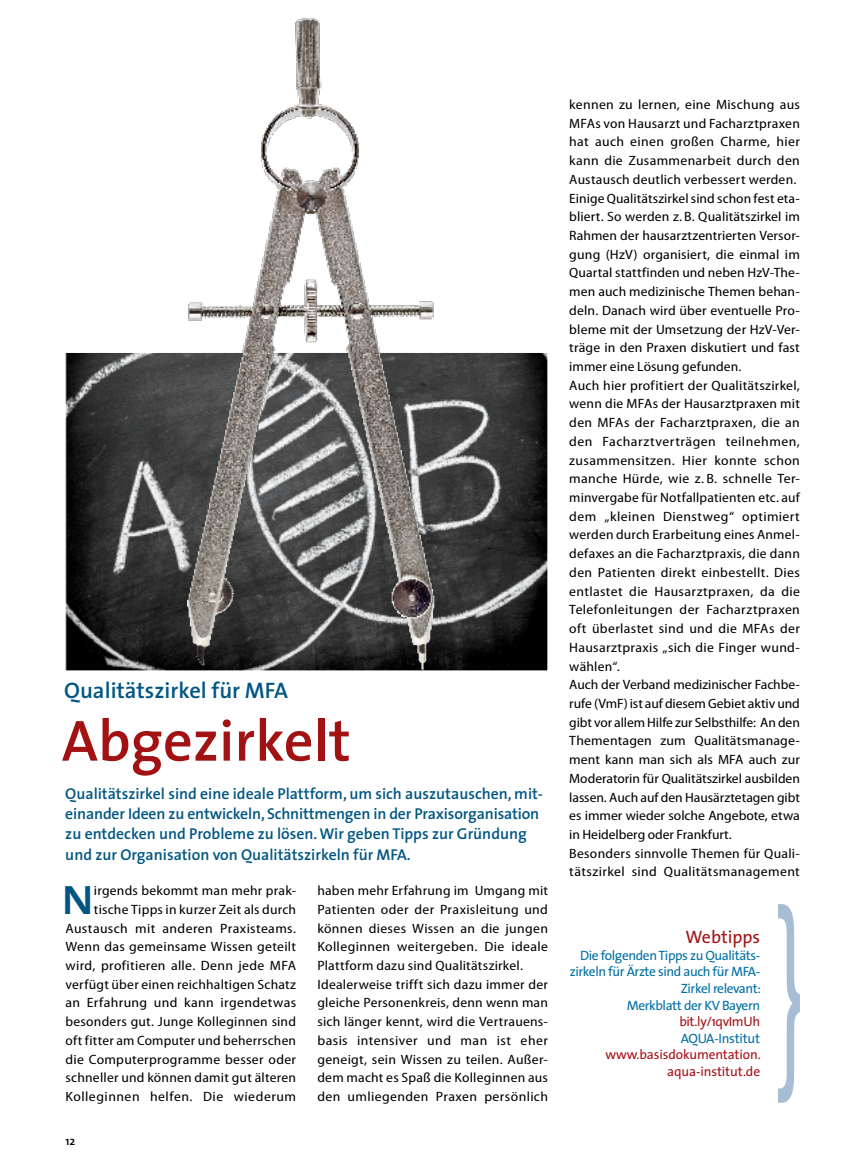
<style>
.page{position:relative;width:851px;height:1170px;background:#fff}
.page>*{position:absolute;margin:0;border:0;box-sizing:border-box;transform-origin:0 0}
._02_Subhead_15{font:600 58.5px "The Sans";color:#a21213}
._05_copy_Initial{font:600 41.25px "The Sans";color:#005683;scale:1.1 1}
._02_Subhead_15-2{font:600 22.5px "The Sans";color:#005683}
._09_webtipp_Head{font:18px "The Sans";color:#a21213}
._04_intro_Haupt__Vor{font:600 15.75px/20.2px "The Sans";color:#005683}
._05_copy_Initial-2{font:semi-condensed 13.5px/18.8px "Myriad Pro";letter-spacing:.015em;color:#000;text-align:justify;scale:1.1 1}
._05_copy_Initial-3{font:semi-condensed 13.5px/18.8px "Myriad Pro";letter-spacing:.015em;color:#000;text-align:justify;scale:1.11 1}
._09_webtipp{font:13.5px/16.5px "The Sans";letter-spacing:-.03em;color:#006fa3;text-align:right}
._09_webtipp-2{font:13.5px/16.5px "The Sans";letter-spacing:-.01em;color:#a71018;text-align:right}
._04_intro_Haupt__Vor-2{font:600 12px "The Sans";color:#000}
.s1{color:#a21213}
</style>
<div class="page">
<img style="left:67px;top:354px;width:479px;height:315px">
<img style="left:187px;top:18px;width:249px;height:652px">
<svg style="left:778px;top:904px;width:21px;height:198px"></svg>
<p class="_02_Subhead_15-2" style="left:64px;top:671px;width:225px">Qualitätszirkel für MFA</p>
<p class="_02_Subhead_15" style="left:62px;top:692px;width:290px">Abgezirkelt</p>
<p class="_04_intro_Haupt__Vor" style="left:65px;top:783px;width:479px">Qualitätszirkel sind eine ideale Plattform, um sich auszutauschen, mit&shy;einander Ideen zu entwickeln, Schnittmengen in der Praxisorganisation zu entdecken und Probleme zu lösen. Wir geben Tipps zur Gründung und zur Organisation von Qualitätszirkeln für MFA.</p>
<p class="_05_copy_Initial-2" style="left:317px;top:881px;width:211px">haben mehr Erfahrung im Umgang mit Patienten oder der Praxisleitung und können dieses Wissen an die jungen Kolleginnen weitergeben. Die ideale Plattform dazu sind Qualitätszirkel.</p>
<p class="_05_copy_Initial-2" style="left:317px;top:975px;width:211px">Idealerweise trifft sich dazu immer der gleiche Personenkreis, denn wenn man sich länger kennt, wird die Vertrauens&shy;basis intensiver und man ist eher geneigt, sein Wissen zu teilen. Außer&shy;dem macht es Spaß die Kolleginnen aus den umliegenden Praxen persönlich</p>
<p class="_05_copy_Initial-2" style="left:65px;top:881px;width:211px;text-align:right">irgends bekommt man mehr prak&shy;tische Tipps in kurzer Zeit als durch Austausch mit anderen Praxisteams.<br>Wenn das gemeinsame Wissen geteilt wird, profitieren alle. Denn jede MFA verfügt über einen reichhaltigen Schatz an Erfahrung und kann irgendetwas besonders gut. Junge Kolleginnen sind oft fitter am Computer und beherrschen die Computerprogramme besser oder schneller und können damit gut älteren Kolleginnen helfen. Die wiederum</p>
<p class="_05_copy_Initial" style="left:62px;top:865px;width:31px">N</p>
<p class="_04_intro_Haupt__Vor-2" style="left:65px;top:1130px;width:11px">12</p>
<p class="_05_copy_Initial-3" style="left:569px;top:95px;width:209px">kennen zu lernen, eine Mischung aus MFAs von Hausarzt und Facharztpraxen hat auch einen großen Charme, hier kann die Zusammenarbeit durch den Austausch deutlich verbessert werden.</p>
<p class="_05_copy_Initial-2" style="left:569px;top:189px;width:211px">Einige Qualitätszirkel sind schon fest eta&shy;bliert. So werden z. B. Qualitätszirkel im Rahmen der hausarztzentrierten Versor&shy;gung (HzV) organisiert, die einmal im Quartal stattfinden und neben HzV-The&shy;men auch medizinische Themen behan&shy;deln. Danach wird über eventuelle Pro&shy;bleme mit der Umsetzung der HzV-Ver&shy;träge in den Praxen diskutiert und fast immer eine Lösung gefunden.</p>
<p class="_05_copy_Initial-3" style="left:569px;top:376px;width:209px">Auch hier profitiert der Qualitätszirkel, wenn die MFAs der Hausarztpraxen mit den MFAs der Facharztpraxen, die an den Facharztverträgen teilnehmen, zusammensitzen. Hier konnte schon manche Hürde, wie z. B. schnelle Ter&shy;minvergabe für Notfallpatienten etc. auf dem „kleinen Dienstweg“ optimiert werden durch Erarbeitung eines Anmel&shy;defaxes an die Facharztpraxis, die dann den Patienten direkt einbestellt. Dies entlastet die Hausarztpraxen, da die Telefonleitungen der Facharztpraxen oft überlastet sind und die MFAs der Hausarztpraxis „sich die Finger wund&shy;wählen“.</p>
<p class="_05_copy_Initial-2" style="left:569px;top:675px;width:211px">Auch der Verband medizinischer Fachbe&shy;rufe (VmF) ist auf diesem Gebiet aktiv und gibt vor allem Hilfe zur Selbsthilfe: An den Thementagen zum Qualitätsmanage&shy;ment kann man sich als MFA auch zur Moderatorin für Qualitätszirkel ausbilden lassen. Auch auf den Hausärztetagen gibt es immer wieder solche Angebote, etwa in Heidelberg oder Frankfurt.</p>
<p class="_05_copy_Initial-2" style="left:569px;top:844px;width:211px">Besonders sinnvolle Themen für Quali&shy;tätszirkel sind Qualitätsmanagement</p>
<p class="_09_webtipp_Head" style="left:685px;top:922px;width:76px">Webtipps</p>
<p class="_09_webtipp" style="left:569px;top:946px;width:192px">Die folgenden Tipps zu Qualitäts&shy;zirkeln für Ärzte sind auch für MFA-<br>Zirkel relevant:</p>
<p class="_09_webtipp" style="left:626px;top:996px;width:135px">Merkblatt der KV Bayern <span class="s1">bit.ly/1qvImUh</span></p>
<p class="_09_webtipp" style="left:680px;top:1029px;width:81px">AQUA-Institut</p>
<p class="_09_webtipp-2" style="left:605px;top:1045px;width:157px">www.basisdokumentation. aqua-institut.de</p>
</div>
